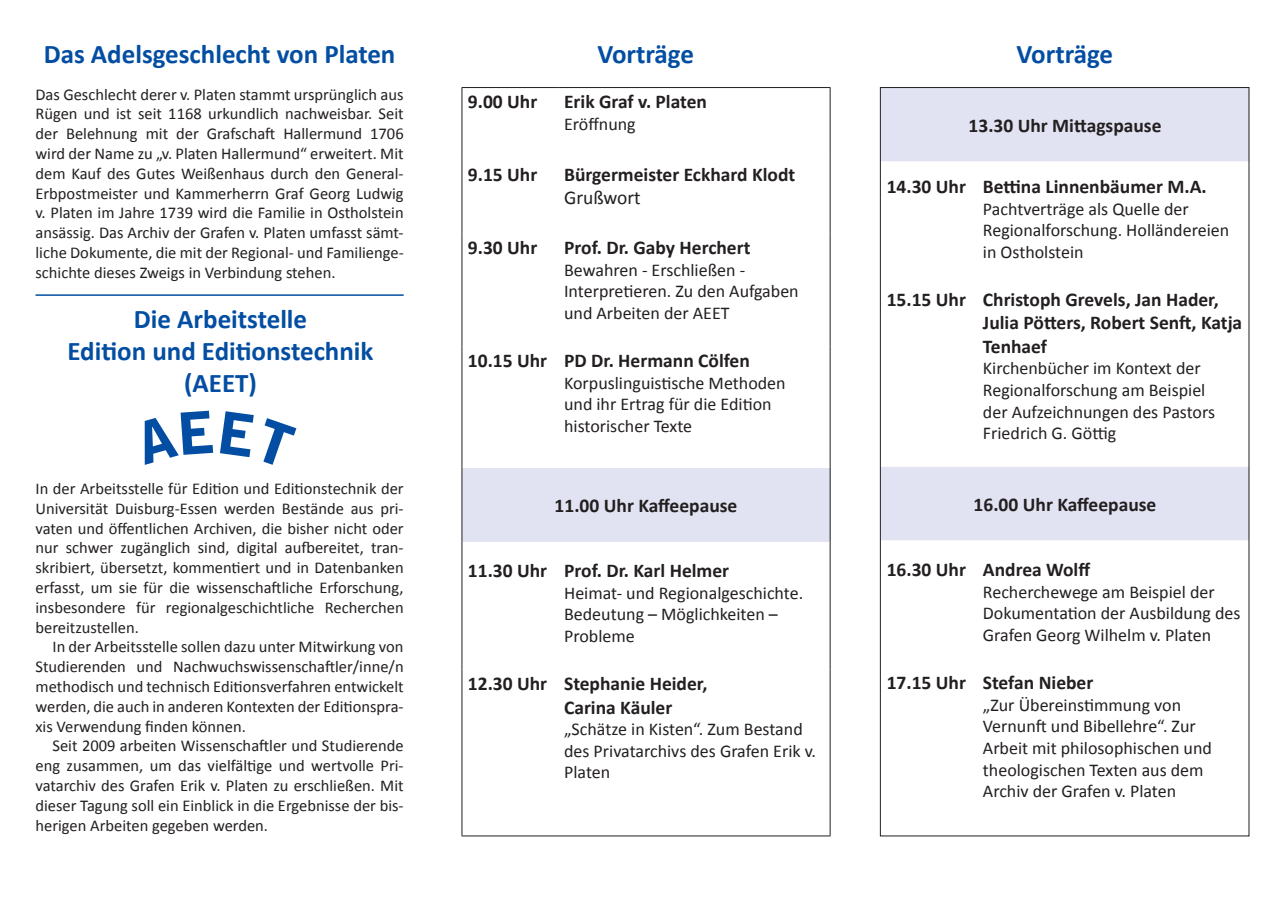
<style>
.page{position:relative;width:1280px;height:910px;background:#fff}
.page>*{position:absolute;margin:0;border:0;box-sizing:border-box;transform-origin:0 0}
.t1{font:700 27px/32.4px "Calibri";color:#034ea2;text-align:center}
.t2{font:700 19.5px/23.4px "Calibri";color:#231f20}
.t3{font:19.5px "Calibri";color:#231f20}
.t4{font:18px/21.6px "Calibri";color:#231f20}
.t5{font:16.5px/19.8px "Calibri";color:#231f20;text-align:justify}
</style>
<div class="page">
<svg style="left:882px;top:89px;width:365px;height:451px"></svg>
<div style="left:462px;top:468px;width:368px;height:73px;background:#e1e3f2"></div>
<hr style="left:462px;top:87px;width:96px;height:1px;background:#231f20">
<hr style="left:462px;top:88px;width:1px;height:72px;background:#231f20">
<hr style="left:558px;top:87px;width:272px;height:1px;background:#231f20">
<hr style="left:830px;top:88px;width:1px;height:72px;background:#231f20">
<hr style="left:462px;top:160px;width:1px;height:73px;background:#231f20">
<hr style="left:830px;top:160px;width:1px;height:73px;background:#231f20">
<hr style="left:462px;top:233px;width:1px;height:113px;background:#231f20">
<hr style="left:830px;top:233px;width:1px;height:113px;background:#231f20">
<hr style="left:462px;top:346px;width:1px;height:122px;background:#231f20">
<hr style="left:830px;top:346px;width:1px;height:122px;background:#231f20">
<hr style="left:462px;top:468px;width:1px;height:73px;background:#231f20">
<hr style="left:830px;top:468px;width:1px;height:73px;background:#231f20">
<hr style="left:462px;top:541px;width:1px;height:129px;background:#231f20">
<hr style="left:830px;top:541px;width:1px;height:129px;background:#231f20">
<hr style="left:462px;top:670px;width:1px;height:166px;background:#231f20">
<hr style="left:830px;top:670px;width:1px;height:166px;background:#231f20">
<hr style="left:462px;top:836px;width:96px;height:1px;background:#231f20">
<hr style="left:558px;top:836px;width:272px;height:1px;background:#231f20">
<svg style="left:145px;top:411px;width:68px;height:54px"></svg>
<svg style="left:220px;top:411px;width:34px;height:46px"></svg>
<svg style="left:263px;top:418px;width:33px;height:47px"></svg>
<hr style="left:36px;top:294px;width:368px;height:2px;background:#034ea2">
<h1 class="t1" style="left:44px;top:38px;width:353px">Das Adelsgeschlecht von Platen</h1>
<h1 class="t1" style="left:597px;top:38px;width:98px">Vorträge</h1>
<h1 class="t1" style="left:1016px;top:38px;width:98px">Vorträge</h1>
<p class="t5" style="left:36px;top:84px;width:370px">Das Geschlecht derer v. Platen stammt ursprünglich aus Rügen und ist seit 1168 urkundlich nachweisbar. Seit der Belehnung mit der Grafschaft Hallermund 1706 wird der Name zu „v. Platen Hallermund“ erweitert. Mit dem Kauf des Gutes Weißenhaus durch den General-Erbpostmeister und Kammerherrn Graf Georg Ludwig v. Platen im Jahre 1739 wird die Familie in Ostholstein ansässig. Das Archiv der Grafen v. Platen umfasst sämt&shy;liche Dokumente, die mit der Regional- und Familienge&shy;schichte dieses Zweigs in Verbindung stehen.</p>
<h1 class="t1" style="left:68px;top:302px;width:308px">Die Arbeitstelle<br>Edition und Editionstechnik (AEET)</h1>
<p class="t5" style="left:36px;top:479px;width:370px">In der Arbeitsstelle für Edition und Editionstechnik der Universität Duisburg-Essen werden Bestände aus pri&shy;vaten und öffentlichen Archiven, die bisher nicht oder nur schwer zugänglich sind, digital aufbereitet, tran&shy;skribiert, übersetzt, kommentiert und in Datenbanken erfasst, um sie für die wissenschaftliche Erforschung, insbesondere für regionalgeschichtliche Recherchen bereitzustellen.</p>
<p class="t5" style="left:36px;top:637px;width:370px;text-indent:17px">In der Arbeitsstelle sollen dazu unter Mitwirkung von Studierenden und Nachwuchswissenschaftler/inne/n methodisch und technisch Editionsverfahren entwickelt werden, die auch in anderen Kontexten der Editionspra&shy;xis Verwendung finden können.</p>
<p class="t5" style="left:36px;top:736px;width:370px;text-indent:17px">Seit 2009 arbeiten Wissenschaftler und Studierende eng zusammen, um das vielfältige und wertvolle Pri&shy;vatarchiv des Grafen Erik v. Platen zu erschließen. Mit dieser Tagung soll ein Einblick in die Ergebnisse der bis&shy;herigen Arbeiten gegeben werden.</p>
<p class="t2" style="left:468px;top:90px;width:71px">9.00 Uhr</p>
<p class="t2" style="left:564px;top:90px;width:144px">Erik Graf v. Platen</p>
<p class="t4" style="left:564px;top:113px;width:73px">Eröffnung</p>
<p class="t2" style="left:468px;top:162px;width:71px">9.15 Uhr</p>
<p class="t2" style="left:564px;top:162px;width:233px">Bürgermeister Eckhard Klodt</p>
<p class="t3" style="left:564px;top:185px;width:78px">Grußwort</p>
<p class="t2" style="left:468px;top:236px;width:71px">9.30 Uhr</p>
<p class="t2" style="left:564px;top:236px;width:188px">Prof. Dr. Gaby Herchert</p>
<p class="t4" style="left:564px;top:259px;width:236px">Bewahren - Erschließen -<br>Interpretieren. Zu den Aufgaben und Arbeiten der AEET</p>
<p class="t2" style="left:468px;top:349px;width:283px">10.15 Uhr PD Dr. Hermann Cölfen</p>
<p class="t4" style="left:564px;top:372px;width:223px">Korpuslinguistische Methoden und ihr Ertrag für die Edition historischer Texte</p>
<p class="t2" style="left:555px;top:494px;width:184px">11.00 Uhr Kaffeepause</p>
<p class="t2" style="left:468px;top:559px;width:263px">11.30 Uhr Prof. Dr. Karl Helmer</p>
<p class="t4" style="left:564px;top:582px;width:241px">Heimat- und Regionalgeschichte.<br>Bedeutung – Möglichkeiten –<br>Probleme</p>
<p class="t2" style="left:564px;top:672px;width:145px;text-indent:-96px">12.30 Uhr Stephanie Heider,<br>Carina Käuler</p>
<p class="t4" style="left:564px;top:718px;width:253px">„Schätze in Kisten“. Zum Bestand des Privatarchivs des Grafen Erik v.<br>Platen</p>
<p class="t2" style="left:968px;top:114px;width:194px">13.30 Uhr Mittagspause</p>
<p class="t2" style="left:887px;top:175px;width:322px">14.30 Uhr Bettina Linnenbäumer M.A.</p>
<p class="t4" style="left:983px;top:198px;width:248px">Pachtverträge als Quelle der<br>Regionalforschung. Holländereien in Ostholstein</p>
<p class="t2" style="left:983px;top:288px;width:261px;text-indent:-96px">15.15 Uhr Christoph Grevels, Jan Hader,<br>Julia Pötters, Robert Senft, Katja<br>Tenhaef</p>
<p class="t4" style="left:983px;top:358px;width:234px">Kirchenbücher im Kontext der<br>Regionalforschung am Beispiel der Aufzeichnungen des Pastors<br>Friedrich G. Göttig</p>
<p class="t2" style="left:974px;top:493px;width:184px">16.00 Uhr Kaffeepause</p>
<p class="t2" style="left:887px;top:558px;width:205px">16.30 Uhr Andrea Wolff</p>
<p class="t4" style="left:983px;top:581px;width:259px">Recherchewege am Beispiel der<br>Dokumentation der Ausbildung des<br>Grafen Georg Wilhelm v. Platen</p>
<p class="t2" style="left:887px;top:671px;width:208px">17.15 Uhr Stefan Nieber</p>
<p class="t4" style="left:983px;top:694px;width:231px">„Zur Übereinstimmung von<br>Vernunft und Bibellehre“. Zur<br>Arbeit mit philosophischen und theologischen Texten aus dem<br>Archiv der Grafen v. Platen</p>
</div>
